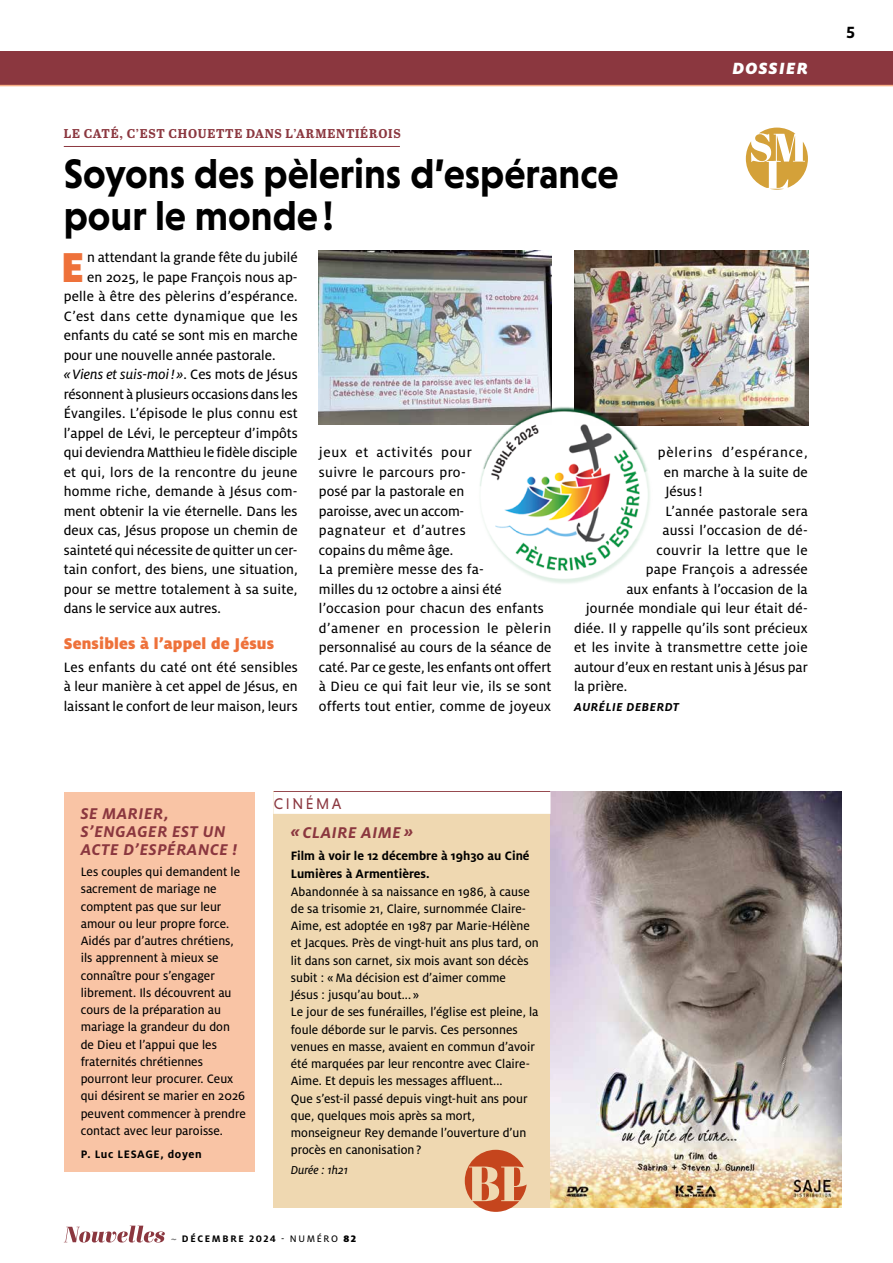
<style>
.page{position:relative;width:893px;height:1263px;background:#fff}
.page>*{position:absolute;margin:0;border:0;box-sizing:border-box;transform-origin:0 0}
.t1{font:900 46.35px "Milo OT";color:#ee713a;scale:.95 1}
.t2{font:700 42px/42px "Niveau Grotesk";color:#000;scale:.94 1}
.t3{font:italic 900 18px "Milo OT";letter-spacing:.07em;color:#fff}
.t4{font:italic 700 17.25px/18px "Milo OT";letter-spacing:.03em;color:#8b373f}
.t5{font:900 17.25px "Milo OT";letter-spacing:.01em;color:#ee713a}
.t6{font:700 16.5px "Pluto Cond";color:#000}
.t7{font:15.75px "Niveau Grotesk";letter-spacing:.165em;color:#8b373f}
.t8{font:15px/19.5px "Milo OT Text";letter-spacing:.01em;color:#000;text-align:justify}
.t9{font:15px "Milo OT Text Ita";color:#000}
.t10{font:15px "Milo OT Text";letter-spacing:.055em;color:#000}
.t11{font:15px "Milo OT Text";letter-spacing:.03em;color:#000}
.t12{font:13.5px/17.2px "Milo OT Text";color:#000}
.t13{font:700 13.5px/18px "Milo OT";color:#000}
.t14{font:700 12.75px "Abril Text";letter-spacing:.06em;color:#8b373f}
.t15{font:italic 700 12.75px "Milo OT";letter-spacing:.04em;color:#000}
.t16{font:12.75px "Milo OT Text Ita";color:#000}
.t17{font:700 12px "Milo OT";letter-spacing:.05em;color:#000}
.t18{font:10.5px "Milo OT Text";letter-spacing:.16em;color:#000}
.t19{font:700 10.5px "Milo OT";color:#000}
.s1{font-family:"Milo OT Text"}
.s2{font-style:italic;color:#878787}
.s3{font-family:"Milo OT";font-weight:700}
.s4{font-family:"Milo OT";font-weight:900}
</style>
<div class="page">
<hr style="left:64px;top:146px;width:336px;height:1px;background:#8b373f">
<img style="left:574px;top:251px;width:234px;height:174px">
<img style="left:319px;top:250px;width:233px;height:175px">
<img style="left:477px;top:405px;width:176px;height:179px">
<img style="left:550px;top:791px;width:292px;height:416px">
<div style="left:274px;top:791px;width:276px;height:417px;background:#efd8b1"></div>
<hr style="left:274px;top:791px;width:276px;height:1px;background:#8b373f">
<div style="left:273px;top:792px;width:277px;height:22px;background:#fff"></div>
<div style="left:64px;top:792px;width:191px;height:379px;background:#f9c4a5"></div>
<div style="left:0;top:51px;width:893px;height:34px;background:#8b373f"></div>
<hr style="left:0;top:85px;width:893px;height:1px;background:#f7af87">
<svg style="left:64px;top:1225px;width:101px;height:17px"></svg>
<svg style="left:746px;top:128px;width:62px;height:62px"></svg>
<svg style="left:465px;top:1150px;width:62px;height:62px"></svg>
<p class="t3" style="left:732px;top:58px;width:77px">DOSSIER</p>
<p class="t14" style="left:64px;top:124px;width:338px">LE CATÉ, C’EST CHOUETTE DANS L’ARMENTIÉROIS</p>
<h2 class="t2" style="left:64px;top:152px;width:592px">Soyons des pèlerins d’espérance pour le monde!</h2>
<h1 class="t1" style="left:61px;top:240px;width:26px">E</h1>
<p class="t8" style="left:87px;top:248px;width:212px">n attendant la grande fête du jubilé</p>
<p class="t8" style="left:87px;top:267px;width:212px">en 2025, le pape François nous ap-</p>
<p class="t8" style="left:64px;top:287px;width:235px">pelle à être des pèlerins d’espérance.</p>
<p class="t8" style="left:64px;top:306px;width:235px">C’est dans cette dynamique que les</p>
<p class="t8" style="left:64px;top:326px;width:235px">enfants du caté se sont mis en marche</p>
<p class="t8" style="left:64px;top:345px;width:213px">pour une nouvelle année pastorale.</p>
<p class="t9" style="left:64px;top:366px;width:235px">«Viens et suis-moi ! »<span class="s1">. Ces mots de Jésus</span></p>
<p class="t8" style="left:64px;top:384px;width:236px">résonnent à plusieurs occasions dans les Évangiles. L’épisode le plus connu est l’appel de Lévi, le percepteur d’impôts qui deviendra Matthieu le fidèle disciple et qui, lors de la rencontre du jeune homme riche, demande à Jésus com&shy;ment obtenir la vie éternelle. Dans les deux cas, Jésus propose un chemin de sainteté qui nécessite de quitter un cer&shy;tain confort, des biens, une situation, pour se mettre totalement à sa suite, dans le service aux autres.</p>
<p class="t5" style="left:64px;top:634px;width:212px">Sensibles à l’appel de Jésus</p>
<p class="t8" style="left:64px;top:657px;width:236px">Les enfants du caté ont été sensibles à leur manière à cet appel de Jésus, en laissant le confort de leur maison, leurs</p>
<p class="t8" style="left:319px;top:443px;width:234px;text-align:left">jeux et activités pour<br>suivre le parcours pro-<br>posé par la pastorale en<br>paroisse, avec un accom-<br>pagnateur et d’autres<br>copains du même âge.<br>La première messe des fa-<br>milles du 12 octobre a ainsi été l’occasion pour chacun des enfants d’amener en procession le pèlerin personnalisé au cours de la séance de caté. Par ce geste, les enfants ont offert à Dieu ce qui fait leur vie, ils se sont offerts tout entier, comme de joyeux</p>
<p class="t10" style="left:658px;top:444px;width:151px">pèlerins d’espérance,</p>
<p class="t8" style="left:664px;top:462px;width:146px">en marche à la suite de</p>
<p class="t8" style="left:665px;top:482px;width:39px">Jésus!</p>
<p class="t8" style="left:665px;top:501px;width:144px">L’année pastorale sera</p>
<p class="t8" style="left:662px;top:521px;width:147px">aussi l’occasion de dé-</p>
<p class="t11" style="left:656px;top:542px;width:153px">couvrir la lettre que le</p>
<p class="t8" style="left:646px;top:560px;width:163px">pape François a adressée</p>
<p class="t8" style="left:626px;top:579px;width:183px">aux enfants à l’occasion de la</p>
<p class="t8" style="left:586px;top:599px;width:223px">journée mondiale qui leur était dé-</p>
<p class="t8" style="left:574px;top:618px;width:235px">diée. Il y rappelle qu’ils sont précieux</p>
<p class="t8" style="left:574px;top:638px;width:235px">et les invite à transmettre cette joie</p>
<p class="t8" style="left:574px;top:657px;width:235px">autour d’eux en restant unis à Jésus par</p>
<p class="t8" style="left:574px;top:677px;width:55px">la prière.</p>
<p class="t15" style="left:574px;top:700px;width:107px">AURÉLIE DEBERDT</p>
<p class="t4" style="left:81px;top:804px;width:158px">SE MARIER,<br>S’ENGAGER EST UN<br>ACTE D’ESPÉRANCE !</p>
<p class="t12" style="left:81px;top:863px;width:167px">Les couples qui demandent le sacrement de mariage ne comptent pas que sur leur amour ou leur propre force.<br>Aidés par d’autres chrétiens, ils apprennent à mieux se connaître pour s’engager librement. Ils découvrent au cours de la préparation au mariage la grandeur du don de Dieu et l’appui que les fraternités chrétiennes pourront leur procurer. Ceux qui désirent se marier en 2026 peuvent commencer à prendre contact avec leur paroisse.</p>
<p class="t17" style="left:81px;top:1148px;width:123px">P. Luc LESAGE, doyen</p>
<p class="t7" style="left:274px;top:795px;width:69px">CINÉMA</p>
<p class="t4" style="left:291px;top:823px;width:124px">« CLAIRE AIME »</p>
<p class="t13" style="left:291px;top:847px;width:240px">Film à voir le 12 décembre à 19h30 au Ciné<br>Lumières à Armentières.</p>
<p class="t12" style="left:291px;top:883px;width:249px">Abandonnée à sa naissance en 1986, à cause de sa trisomie 21, Claire, surnommée Claire-Aime, est adoptée en 1987 par Marie-Hélène et Jacques. Près de vingt-huit ans plus tard, on lit dans son carnet, six mois avant son décès subit : «Ma décision est d’aimer comme<br>Jésus : jusqu’au bout... »<br>Le jour de ses funérailles, l’église est pleine, la foule déborde sur le parvis. Ces personnes venues en masse, avaient en commun d’avoir été marquées par leur rencontre avec Claire-Aime. Et depuis les messages affluent...<br>Que s’est-il passé depuis vingt-huit ans pour que, quelques mois après sa mort, monseigneur Rey demande l’ouverture d’un procès en canonisation?</p>
<p class="t16" style="left:291px;top:1163px;width:59px">Durée : 1h21</p>
<p class="t19" style="left:171px;top:1233px;width:29px"><span class="s2">~</span> Décemb</p>
<p class="t18" style="left:230px;top:1233px;width:127px"><span class="s3">re 2024</span> - NUMÉRO <span class="s4">82</span></p>
<p class="t6" style="left:846px;top:23px;width:11px">5</p>
</div>
